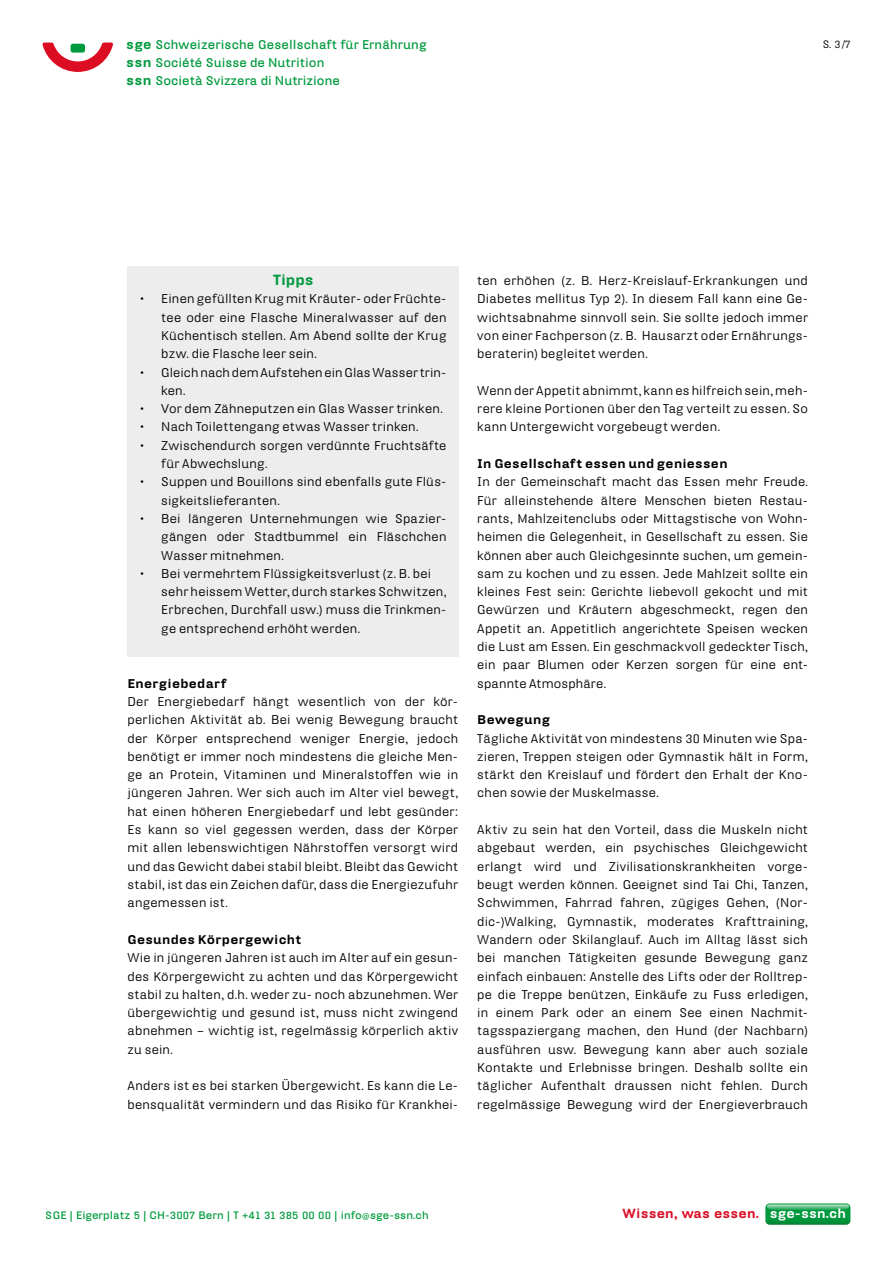
<style>
.page{position:relative;width:893px;height:1263px;background:#fff}
.page>*{position:absolute;margin:0;border:0;box-sizing:border-box;transform-origin:0 0}
.t1{font:900 14.25px "Hydra Text OT";color:#009a3e}
.t2{font:900 12.75px "Hydra Text";letter-spacing:.01em;color:#dc0c23}
.t3{font:12.3px/18.3px "Hydra Text";letter-spacing:.02em;color:#000;text-align:justify}
.t4{font:700 12.3px/18px "Hydra Text";letter-spacing:.005em;color:#009a3e}
.t5{font:900 12.3px "Hydra Text OT";letter-spacing:.02em;color:#000}
.t6{font:700 10.5px "Hydra Text OT";letter-spacing:.01em;color:#009a3e}
.t7{font:10.5px "Hydra Text";color:#000}
.s1{font-weight:900;font-size:13.05px}
.s2{font-family:"Hydra Text OT"}
.s3{font-family:"Hydra Text";font-weight:400}
.s4{color:#fff}
</style>
<div class="page">
<svg style="left:43px;top:43px;width:70px;height:29px"></svg>
<svg style="left:765px;top:1203px;width:85px;height:22px;background:#24a456"></svg>
<div style="left:128px;top:266px;width:331px;height:390px;background:#ededed"></div>
<p class="t4" style="left:126px;top:35px;width:302px"><span class="s1">sge</span> Schweizerische Gesellschaft für Ernährung <span class="s1">ssn</span> Société Suisse de Nutrition<br><span class="s1">ssn</span> Società Svizzera di Nutrizione</p>
<p class="t7" style="left:822px;top:38px;width:30px">S. <span class="s2">3</span> /<span class="s2">7</span></p>
<p class="t1" style="left:273px;top:271px;width:42px">Tipps</p>
<p class="t3" style="left:161px;top:289px;width:287px;text-indent:-21px">• Einen gefüllten Krug mit Kräuter- oder Früchte&shy;tee oder eine Flasche Mineralwasser auf den Küchentisch stellen. Am Abend sollte der Krug bzw. die Flasche leer sein.</p>
<p class="t3" style="left:161px;top:363px;width:287px;text-indent:-21px">• Gleich nach dem Aufstehen ein Glas Wasser trin&shy;ken.</p>
<p class="t3" style="left:140px;top:399px;width:304px">• Vor dem Zähneputzen ein Glas Wasser trinken.</p>
<p class="t3" style="left:140px;top:418px;width:280px">• Nach Toilettengang etwas Wasser trinken.</p>
<p class="t3" style="left:161px;top:436px;width:287px;text-indent:-21px">• Zwischendurch sorgen verdünnte Fruchtsäfte für Abwechslung.</p>
<p class="t3" style="left:161px;top:472px;width:287px;text-indent:-21px">• Suppen und Bouillons sind ebenfalls gute Flüs&shy;sigkeitslieferanten.</p>
<p class="t3" style="left:161px;top:509px;width:287px;text-indent:-21px">• Bei längeren Unternehmungen wie Spazier&shy;gängen oder Stadtbummel ein Fläschchen Wasser mitnehmen.</p>
<p class="t3" style="left:161px;top:564px;width:287px;text-align:left;text-indent:-21px">• Bei vermehrtem Flüssigkeitsverlust (z. B. bei sehr heissem Wetter, durch starkes Schwitzen, Erbrechen, Durchfall usw.) muss die Trinkmen&shy;ge entsprechend erhöht werden.</p>
<p class="t5" style="left:128px;top:675px;width:100px">Energiebedarf</p>
<p class="t3" style="left:128px;top:692px;width:332px">Der Energiebedarf hängt wesentlich von der kör&shy;perlichen Aktivität ab. Bei wenig Bewegung braucht der Körper entsprechend weniger Energie, jedoch benötigt er immer noch mindestens die gleiche Men&shy;ge an Protein, Vitaminen und Mineralstoffen wie in jüngeren Jahren. Wer sich auch im Alter viel bewegt, hat einen höheren Energiebedarf und lebt gesünder:<br>Es kann so viel gegessen werden, dass der Körper mit allen lebenswichtigen Nährstoffen versorgt wird und das Gewicht dabei stabil bleibt. Bleibt das Gewicht stabil, ist das ein Zeichen dafür, dass die Energiezufuhr angemessen ist.</p>
<p class="t5" style="left:128px;top:931px;width:175px">Gesundes Körpergewicht</p>
<p class="t3" style="left:128px;top:948px;width:332px">Wie in jüngeren Jahren ist auch im Alter auf ein gesun&shy;des Körpergewicht zu achten und das Körpergewicht stabil zu halten, d.h. weder zu- noch abzunehmen. Wer übergewichtig und gesund ist, muss nicht zwingend abnehmen – wichtig ist, regelmässig körperlich aktiv zu sein.</p>
<p class="t3" style="left:128px;top:1076px;width:332px">Anders ist es bei starken Übergewicht. Es kann die Le&shy;bensqualität vermindern und das Risiko für Krankhei-</p>
<p class="t3" style="left:477px;top:271px;width:332px">ten erhöhen (z. B. Herz-Kreislauf-Erkrankungen und Diabetes mellitus Typ 2). In diesem Fall kann eine Ge&shy;wichtsabnahme sinnvoll sein. Sie sollte jedoch immer von einer Fachperson (z. B. Hausarzt oder Ernährungs&shy;beraterin) begleitet werden.</p>
<p class="t3" style="left:477px;top:381px;width:332px">Wenn der Appetit abnimmt, kann es hilfreich sein, meh&shy;rere kleine Portionen über den Tag verteilt zu essen. So kann Untergewicht vorgebeugt werden.</p>
<p class="t5" style="left:477px;top:456px;width:252px">In Gesellschaft essen und geniessen</p>
<p class="t3" style="left:477px;top:472px;width:332px">In der Gemeinschaft macht das Essen mehr Freude.<br>Für alleinstehende ältere Menschen bieten Restau&shy;rants, Mahlzeitenclubs oder Mittagstische von Wohn&shy;heimen die Gelegenheit, in Gesellschaft zu essen. Sie können aber auch Gleichgesinnte suchen, um gemein&shy;sam zu kochen und zu essen. Jede Mahlzeit sollte ein kleines Fest sein: Gerichte liebevoll gekocht und mit Gewürzen und Kräutern abgeschmeckt, regen den Appetit an. Appetitlich angerichtete Speisen wecken die Lust am Essen. Ein geschmackvoll gedeckter Tisch, ein paar Blumen oder Kerzen sorgen für eine ent&shy;spannte Atmosphäre.</p>
<p class="t5" style="left:477px;top:712px;width:74px">Bewegung</p>
<p class="t3" style="left:477px;top:729px;width:332px">Tägliche Aktivität von mindestens 30 Minuten wie Spa&shy;zieren, Treppen steigen oder Gymnastik hält in Form, stärkt den Kreislauf und fördert den Erhalt der Kno&shy;chen sowie der Muskelmasse.</p>
<p class="t3" style="left:477px;top:820px;width:332px">Aktiv zu sein hat den Vorteil, dass die Muskeln nicht abgebaut werden, ein psychisches Gleichgewicht erlangt wird und Zivilisationskrankheiten vorge&shy;beugt werden können. Geeignet sind Tai Chi, Tanzen, Schwimmen, Fahrrad fahren, zügiges Gehen, (Nor&shy;dic-)Walking, Gymnastik, moderates Krafttraining, Wandern oder Skilanglauf. Auch im Alltag lässt sich bei manchen Tätigkeiten gesunde Bewegung ganz einfach einbauen: Anstelle des Lifts oder der Rolltrep&shy;pe die Treppe benützen, Einkäufe zu Fuss erledigen, in einem Park oder an einem See einen Nachmit&shy;tagsspaziergang machen, den Hund (der Nachbarn) ausführen usw. Bewegung kann aber auch soziale Kontakte und Erlebnisse bringen. Deshalb sollte ein täglicher Aufenthalt draussen nicht fehlen. Durch regelmässige Bewegung wird der Energieverbrauch</p>
<p class="t6" style="left:46px;top:1209px;width:385px">SGE | Eigerplatz 5 | CH-3007 Bern | T +41 31 385 00 00 | info<span class="s3">@</span>sge-ssn.ch</p>
<p class="t2" style="left:623px;top:1205px;width:225px">Wissen, was essen. <span class="s4">sge-ssn.ch</span></p>
</div>
